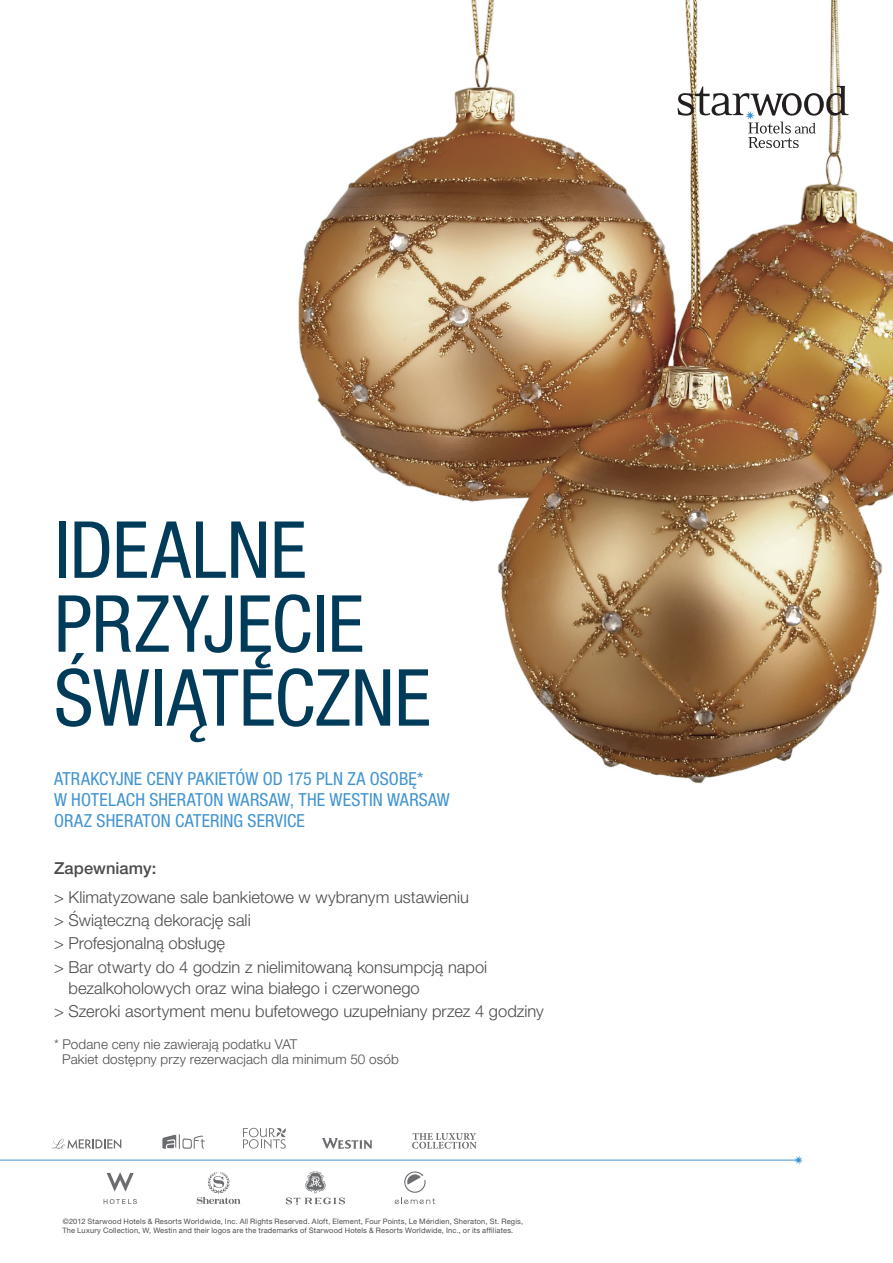
<style>
.page{position:relative;width:893px;height:1263px;background:#fff}
.page>*{position:absolute;margin:0;border:0;box-sizing:border-box;transform-origin:0 0}
.t1{font:condensed 78.9px/73.9px "Helvetica Neue LT Pro";letter-spacing:-.005em;color:#003b5a}
.t2{font:condensed 18px/21px "Helvetica Neue LT Pro";letter-spacing:.005em;color:#4194d0}
.t3{font:300 16.5px/21px "Helvetica Neue LT Pro";color:#4b4c4d}
.t4{font:500 16.5px "Helvetica Neue LT Pro";letter-spacing:.005em;color:#4b4c4d}
.t5{font:300 13.5px "Helvetica Neue LT Pro";letter-spacing:.01em;color:#4b4c4d}
.t6{font:7.5px/8.2px "Helvetica Neue LT Pro";letter-spacing:.02em;color:#4b4c4d}
</style>
<div class="page">
<img style="left:298px;top:0;width:595px;height:784px">
<hr style="left:0;top:1160px;width:799px;height:1px;background:#4194d0">
<svg style="left:322px;top:1138px;width:50px;height:11px"></svg>
<svg style="left:162px;top:1134px;width:43px;height:15px"></svg>
<svg style="left:412px;top:1133px;width:65px;height:16px"></svg>
<svg style="left:243px;top:1127px;width:43px;height:21px"></svg>
<svg style="left:197px;top:1172px;width:43px;height:32px"></svg>
<svg style="left:286px;top:1171px;width:59px;height:34px"></svg>
<svg style="left:52px;top:1139px;width:69px;height:10px"></svg>
<svg style="left:107px;top:1172px;width:27px;height:20px"></svg>
<svg style="left:104px;top:1199px;width:33px;height:5px"></svg>
<svg style="left:395px;top:1171px;width:40px;height:33px"></svg>
<svg style="left:794px;top:1156px;width:9px;height:8px"></svg>
<svg style="left:677px;top:86px;width:172px;height:62px"></svg>
<p class="t1" style="left:54px;top:512px;width:378px">IDEALNE<br>PRZYJĘCIE<br>ŚWIĄTECZNE</p>
<p class="t2" style="left:54px;top:768px;width:397px">ATRAKCYJNE CENY PAKIETÓW OD 175 PLN ZA OSOBĘ*<br>W HOTELACH SHERATON WARSAW, THE WESTIN WARSAW<br>ORAZ SHERATON CATERING SERVICE</p>
<p class="t4" style="left:54px;top:858px;width:104px">Zapewniamy:</p>
<p class="t3" style="left:54px;top:886px;width:416px">&gt; Klimatyzowane sale bankietowe w wybranym ustawieniu</p>
<p class="t3" style="left:54px;top:910px;width:198px">&gt; Świąteczną dekorację sali</p>
<p class="t3" style="left:54px;top:933px;width:173px">&gt; Profesjonalną obsługę</p>
<p class="t3" style="left:68px;top:956px;width:420px;text-indent:-14px">&gt; Bar otwarty do 4 godzin z nielimitowaną konsumpcją napoi bezalkoholowych oraz wina białego i czerwonego</p>
<p class="t3" style="left:54px;top:1000px;width:491px">&gt; Szeroki asortyment menu bufetowego uzupełniany przez 4 godziny</p>
<p class="t5" style="left:54px;top:1036px;width:245px">* Podane ceny nie zawierają podatku VAT</p>
<p class="t5" style="left:62px;top:1051px;width:338px">Pakiet dostępny przy rezerwacjach dla minimum 50 osób</p>
<p class="t6" style="left:62px;top:1217px;width:462px">©2012 Starwood Hotels &amp; Resorts Worldwide, Inc. All Rights Reserved. Aloft, Element, Four Points, Le Méridien, Sheraton, St. Regis,<br>The Luxury Collection, W, Westin and their logos are the trademarks of Starwood Hotels &amp; Resorts Worldwide, Inc., or its affiliates.</p>
</div>
